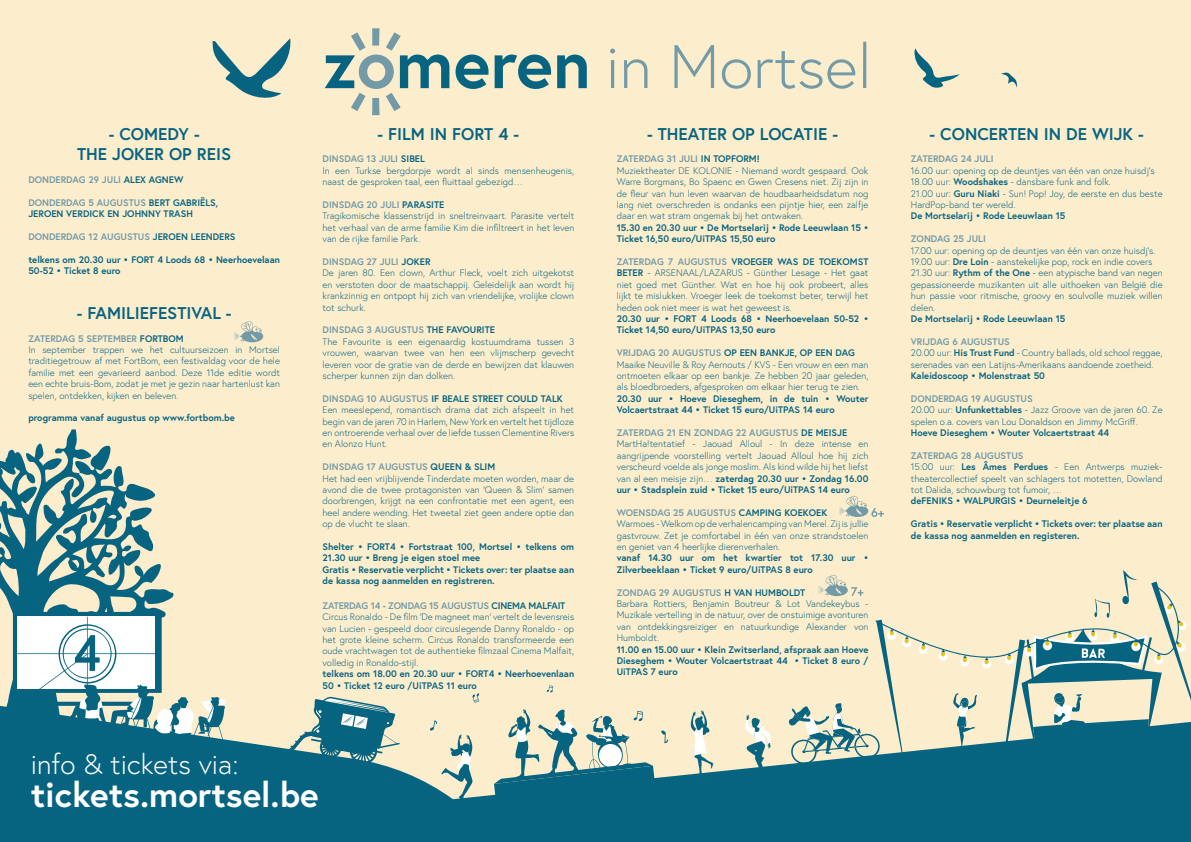
<style>
.page{position:relative;width:1191px;height:842px;background:#fcedcc}
.page>*{position:absolute;margin:0;border:0;box-sizing:border-box;transform-origin:0 0}
.t1{font:700 34.8px "Europa";color:#fff}
.t2{font:300 28px "Europa";color:#fff}
.t3{font:700 17px/20.4px "Europa";color:#076481;text-align:center}
.t4{font:300 9.5px/11.4px "Europa";color:#076481}
.t5{font:700 9.5px/11.4px "Europa";color:#076481}
.t6{font:700 9.5px "Europa";color:#729aa7}
.s1{color:#076481}
.s2{color:#729aa7}
.s3{font-weight:700;color:#729aa7}
.s4{font-weight:700}
</style>
<div class="page">
<svg style="left:0;top:714px;width:1191px;height:128px;background:#24748a"></svg>
<svg style="left:212px;top:38px;width:79px;height:60px"></svg>
<svg style="left:914px;top:48px;width:45px;height:40px"></svg>
<svg style="left:1001px;top:72px;width:16px;height:16px"></svg>
<svg style="left:234px;top:321px;width:29px;height:21px"></svg>
<svg style="left:0;top:429px;width:174px;height:287px"></svg>
<svg style="left:745px;top:715px;width:26px;height:63px"></svg>
<svg style="left:661px;top:730px;width:7px;height:13px"></svg>
<svg style="left:546px;top:685px;width:7px;height:7px"></svg>
<svg style="left:472px;top:693px;width:7px;height:10px"></svg>
<svg style="left:430px;top:720px;width:43px;height:82px"></svg>
<svg style="left:690px;top:710px;width:23px;height:66px"></svg>
<svg style="left:494px;top:709px;width:160px;height:88px"></svg>
<svg style="left:288px;top:696px;width:112px;height:69px"></svg>
<svg style="left:13px;top:612px;width:212px;height:128px"></svg>
<svg style="left:839px;top:496px;width:45px;height:21px"></svg>
<svg style="left:788px;top:570px;width:403px;height:225px"></svg>
<svg style="left:610px;top:42px;width:256px;height:47px"></svg>
<svg style="left:325px;top:28px;width:262px;height:87px"></svg>
<h3 class="t3" style="left:77px;top:123px;width:156px">- COMEDY -<br>THE JOKER OP REIS</h3>
<p class="t6" style="left:28px;top:173px;width:156px">DONDERDAG 29 JULI <span class="s1">ALEX AGNEW</span></p>
<p class="t5" style="left:28px;top:196px;width:191px"><span class="s2">DONDERDAG 5 AUGUSTUS</span> BERT GABRIËLS,<br>JEROEN VERDICK EN JOHNNY TRASH</p>
<p class="t6" style="left:28px;top:230px;width:209px">DONDERDAG 12 AUGUSTUS <span class="s1">JEROEN LEENDERS</span></p>
<p class="t5" style="left:28px;top:253px;width:253px">telkens om 20.30 uur • FORT 4 Loods 68 • Neerhoevelaan<br>50-52 • Ticket 8 euro</p>
<h3 class="t3" style="left:77px;top:302px;width:156px">- FAMILIEFESTIVAL -</h3>
<p class="t4" style="left:28px;top:332px;width:253px"><span class="s3">ZATERDAG 5 SEPTEMBER</span> <span class="s4">FORTBOM<br></span>In september trappen we het cultuurseizoen in Mortsel traditiegetrouw af met FortBom, een festivaldag voor de hele familie met een gevarieerd aanbod. Deze 11de editie wordt een echte bruis-Bom, zodat je met je gezin naar hartenlust kan spelen, ontdekken, kijken en beleven.</p>
<p class="t5" style="left:28px;top:412px;width:208px">programma vanaf augustus op www.fortbom.be</p>
<h3 class="t3" style="left:378px;top:123px;width:143px">- FILM IN FORT 4 -</h3>
<p class="t4" style="left:322px;top:153px;width:253px"><span class="s3">DINSDAG 13 JULI</span> <span class="s4">SIBEL<br></span>In een Turkse bergdorpje wordt al sinds mensenheugenis, naast de gesproken taal, een fluittaal gebezigd…</p>
<p class="t4" style="left:322px;top:199px;width:253px"><span class="s3">DINSDAG 20 JULI</span> <span class="s4">PARASITE<br></span>Tragikomische klassenstrijd in sneltreinvaart. Parasite vertelt het verhaal van de arme familie Kim die infiltreert in het leven van de rijke familie Park.</p>
<p class="t4" style="left:322px;top:256px;width:253px"><span class="s3">DINSDAG 27 JULI</span> <span class="s4">JOKER<br></span>De jaren 80. Een clown, Arthur Fleck, voelt zich uitgekotst en verstoten door de maatschappij. Geleidelijk aan wordt hij krankzinnig en ontpopt hij zich van vriendelijke, vrolijke clown tot schurk.</p>
<p class="t4" style="left:322px;top:324px;width:253px"><span class="s3">DINSDAG 3 AUGUSTUS</span> <span class="s4">THE FAVOURITE<br></span>The Favourite is een eigenaardig kostuumdrama tussen 3 vrouwen, waarvan twee van hen een vlijmscherp gevecht leveren voor de gratie van de derde en bewijzen dat klauwen scherper kunnen zijn dan dolken.</p>
<p class="t4" style="left:322px;top:393px;width:253px"><span class="s3">DINSDAG 10 AUGUSTUS</span> <span class="s4">IF BEALE STREET COULD TALK </span>Een meeslepend, romantisch drama dat zich afspeelt in het begin van de jaren 70 in Harlem, New York en vertelt het tijdloze en ontroerende verhaal over de liefde tussen Clementine Rivers en Alonzo Hunt.</p>
<p class="t4" style="left:322px;top:461px;width:253px"><span class="s3">DINSDAG 17 AUGUSTUS</span> <span class="s4">QUEEN &amp; SLIM<br></span>Het had een vrijblijvende Tinderdate moeten worden, maar de avond die de twee protagonisten van ‘Queen &amp; Slim’ samen doorbrengen, krijgt na een confrontatie met een agent, een heel andere wending. Het tweetal ziet geen andere optie dan op de vlucht te slaan.</p>
<p class="t5" style="left:322px;top:541px;width:253px">Shelter • FORT4 • Fortstraat 100, Mortsel • telkens om 21.30 uur • Breng je eigen stoel mee<br>Gratis • Reservatie verplicht • Tickets over: ter plaatse aan de kassa nog aanmelden en registreren.</p>
<p class="t4" style="left:322px;top:600px;width:253px"><span class="s3">ZATERDAG 14 - ZONDAG 15 AUGUSTUS</span> <span class="s4">CINEMA MALFAIT </span>Circus Ronaldo - De film ‘De magneet man’ vertelt de levensreis van Lucien - gespeeld door circuslegende Danny Ronaldo - op het grote kleine scherm. Circus Ronaldo transformeerde een oude vrachtwagen tot de authentieke filmzaal Cinema Malfait, volledig in Ronaldo-stijl.</p>
<p class="t5" style="left:322px;top:668px;width:253px">telkens om 18.00 en 20.30 uur • FORT4 • Neerhoevenlaan<br>50 • Ticket 12 euro /UiTPAS 11 euro</p>
<h2 class="t2" style="left:31px;top:747px;width:209px">info &amp; tickets via:</h2>
<h1 class="t1" style="left:31px;top:771px;width:289px">tickets.mortsel.be</h1>
<h3 class="t3" style="left:647px;top:123px;width:192px">- THEATER OP LOCATIE -</h3>
<p class="t4" style="left:617px;top:153px;width:253px"><span class="s3">ZATERDAG 31 JULI</span> <span class="s4">IN TOPFORM!<br></span>Muziektheater DE KOLONIE - Niemand wordt gespaard. Ook Warre Borgmans, Bo Spaenc en Gwen Cresens niet. Zij zijn in de fleur van hun leven waarvan de houdbaarheidsdatum nog lang niet overschreden is ondanks een pijntje hier, een zalfje daar en wat stram ongemak bij het ontwaken.</p>
<p class="t5" style="left:617px;top:221px;width:253px">15.30 en 20.30 uur • De Mortselarij • Rode Leeuwlaan 15 •<br>Ticket 16,50 euro/UiTPAS 15,50 euro</p>
<p class="t4" style="left:617px;top:256px;width:253px;text-align:justify"><span class="s3">ZATERDAG 7 AUGUSTUS</span> <span class="s4">VROEGER WAS DE TOEKOMST BETER</span> - ARSENAAL/LAZARUS - Günther Lesage - Het gaat niet goed met Günther. Wat en hoe hij ook probeert, alles lijkt te mislukken. Vroeger leek de toekomst beter, terwijl het heden ook niet meer is wat het geweest is.</p>
<p class="t5" style="left:617px;top:313px;width:253px">20.30 uur • FORT 4 Loods 68 • Neerhoevelaan 50-52 •<br>Ticket 14,50 euro/UiTPAS 13,50 euro</p>
<p class="t4" style="left:617px;top:347px;width:253px"><span class="s3">VRIJDAG 20 AUGUSTUS</span> <span class="s4">OP EEN BANKJE, OP EEN DAG </span>Maaike Neuville &amp; Roy Aernouts / KVS - Een vrouw en een man ontmoeten elkaar op een bankje. Ze hebben 20 jaar geleden, als bloedbroeders, afgesproken om elkaar hier terug te zien.</p>
<p class="t5" style="left:617px;top:392px;width:253px">20.30 uur • Hoeve Dieseghem, in de tuin • Wouter<br>Volcaertstraat 44 • Ticket 15 euro/UiTPAS 14 euro</p>
<p class="t4" style="left:617px;top:427px;width:253px"><span class="s3">ZATERDAG 21 EN ZONDAG 22 AUGUSTUS</span> <span class="s4">DE MEISJE </span>MartHa!tentatief - Jaouad Alloul - In deze intense en aangrijpende voorstelling vertelt Jaouad Alloul hoe hij zich verscheurd voelde als jonge moslim. Als kind wilde hij het liefst van al een meisje zijn… <span class="s4">zaterdag 20.30 uur • Zondag 16.00 uur • Stadsplein zuid • Ticket 15 euro/UiTPAS 14 euro</span></p>
<p class="t4" style="left:617px;top:507px;width:253px"><span class="s3">WOENSDAG 25 AUGUSTUS</span> <span class="s4">CAMPING KOEKOEK<br></span>Warmoes - Welkom op de verhalencamping van Merel. Zij is jullie gastvrouw. Zet je comfortabel in één van onze strandstoelen en geniet van 4 heerlijke dierenverhalen.</p>
<p class="t5" style="left:617px;top:552px;width:253px">vanaf 14.30 uur om het kwartier tot 17.30 uur •<br>Zilverbeeklaan • Ticket 9 euro/UiTPAS 8 euro</p>
<p class="t4" style="left:617px;top:586px;width:253px"><span class="s3">ZONDAG 29 AUGUSTUS</span> <span class="s4">H VAN HUMBOLDT<br></span>Barbara Rottiers, Benjamin Boutreur &amp; Lot Vandekeybus - Muzikale vertelling in de natuur, over de onstuimige avonturen van ontdekkingsreiziger en natuurkundige Alexander von Humboldt.</p>
<p class="t5" style="left:617px;top:643px;width:253px;text-align:justify">11.00 en 15.00 uur • Klein Zwitserland, afspraak aan Hoeve Dieseghem • Wouter Volcaertstraat 44 • Ticket 8 euro / UiTPAS 7 euro</p>
<h3 class="t3" style="left:929px;top:123px;width:216px">- CONCERTEN IN DE WIJK -</h3>
<p class="t6" style="left:911px;top:153px;width:84px">ZATERDAG 24 JULI</p>
<p class="t4" style="left:911px;top:165px;width:253px">16.00 uur: opening op de deuntjes van één van onze huisdj’s 18.00 uur: <span class="s4">Woodshakes</span> - dansbare funk and folk.<br>21.00 uur: <span class="s4">Guru Niaki</span> - Sun! Pop! Joy, de eerste en dus beste HardPop-band ter wereld.</p>
<p class="t5" style="left:911px;top:210px;width:156px">De Mortselarij • Rode Leeuwlaan 15</p>
<p class="t6" style="left:911px;top:232px;width:76px">ZONDAG 25 JULI</p>
<p class="t4" style="left:911px;top:244px;width:253px">17.00 uur: opening op de deuntjes van één van onze huisdj’s.<br>19.00 uur: <span class="s4">Dre Loin</span> - aanstekelijke pop, rock en indie covers 21.30 uur: <span class="s4">Rythm of the One</span> - een atypische band van negen gepassioneerde muzikanten uit alle uithoeken van België die hun passie voor ritmische, groovy en soulvolle muziek willen delen.</p>
<p class="t5" style="left:911px;top:313px;width:156px">De Mortselarij • Rode Leeuwlaan 15</p>
<p class="t4" style="left:911px;top:336px;width:253px"><span class="s3">VRIJDAG 6 AUGUSTUS<br></span>20.00 uur: <span class="s4">His Trust Fund</span> - Country ballads, old school reggae, serenades van een Latijns-Amerikaans aandoende zoetheid.</p>
<p class="t5" style="left:911px;top:370px;width:136px">Kaleidoscoop • Molenstraat 50</p>
<p class="t4" style="left:911px;top:393px;width:253px"><span class="s3">DONDERDAG 19 AUGUSTUS<br></span>20.00 uur: <span class="s4">Unfunkettables</span> - Jazz Groove van de jaren 60. Ze spelen o.a. covers van Lou Donaldson en Jimmy McGriff.</p>
<p class="t5" style="left:911px;top:427px;width:200px">Hoeve Dieseghem • Wouter Volcaertstraat 44</p>
<p class="t4" style="left:911px;top:450px;width:253px"><span class="s3">ZATERDAG 28 AUGUSTUS<br></span>15:00 uur: <span class="s4">Les Âmes Perdues</span> - Een Antwerps muziek&shy;theatercollectief speelt van schlagers tot motetten, Dowland tot Dalida, schouwburg tot fumoir, …</p>
<p class="t5" style="left:911px;top:495px;width:178px">deFENIKS • WALPURGIS • Deurneleitje 6</p>
<p class="t5" style="left:911px;top:518px;width:253px">Gratis • Reservatie verplicht • Tickets over: ter plaatse aan de kassa nog aanmelden en registeren.</p>
</div>
